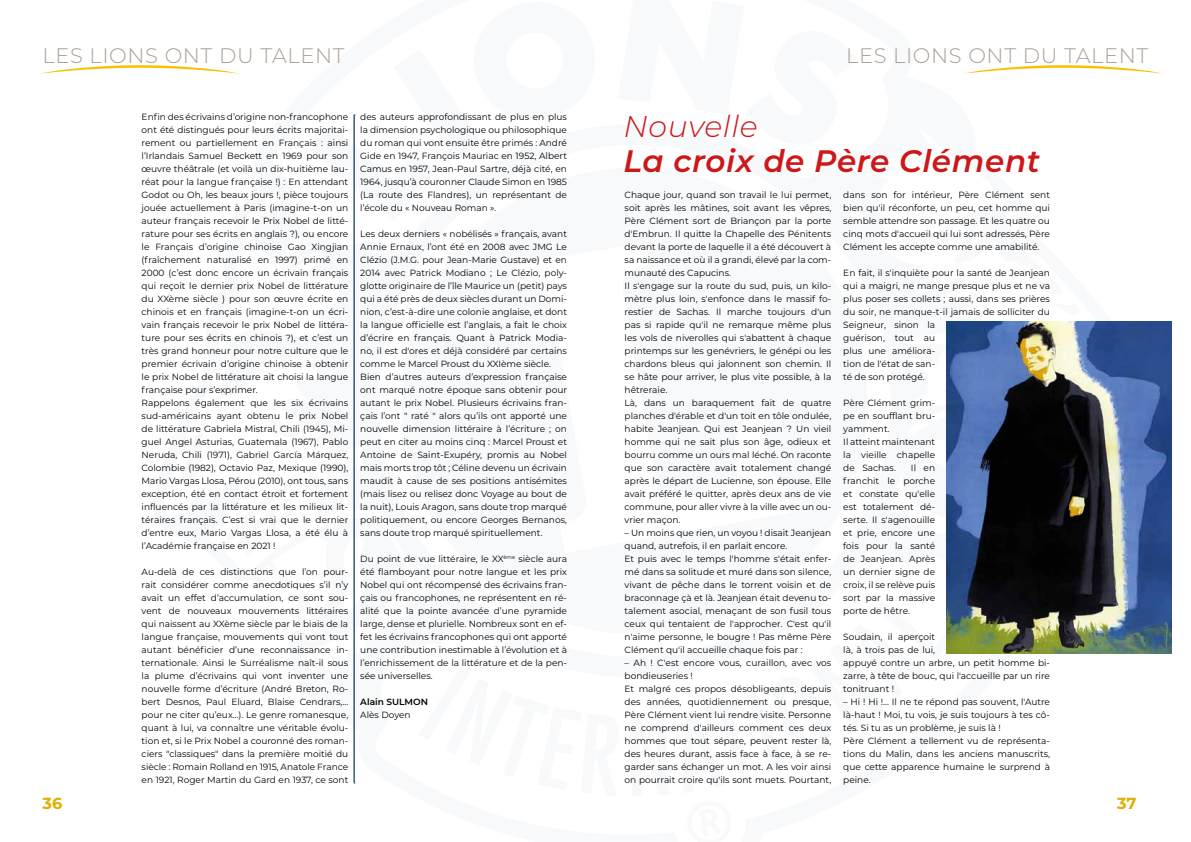
<style>
.page{position:relative;width:1191px;height:842px;background:#fff}
.page>*{position:absolute;margin:0;border:0;box-sizing:border-box;transform-origin:0 0}
.t1{font:italic 600 31px "Montserrat";letter-spacing:.02em;color:#cd1719}
.t2{font:italic 300 30px "Montserrat";letter-spacing:.02em;color:#cd1719}
.t3{font:300 21px "Montserrat";letter-spacing:.03em;color:#aaa097}
.t4{font:700 16px "Montserrat";color:#e0ad00}
.t5{font:9px/13px "Montserrat";color:#000}
.t6{font:600 9px "Montserrat";color:#000}
</style>
<div class="page">
<svg style="left:354px;top:115px;width:1px;height:669px"></svg>
<svg style="left:964px;top:65px;width:199px;height:9px"></svg>
<svg style="left:40px;top:65px;width:199px;height:9px"></svg>
<img style="left:946px;top:322px;width:225px;height:332px">
<h3 class="t3" style="left:42px;top:41px;width:304px">LES LIONS ONT DU TALENT</h3>
<p class="t5" style="left:142px;top:110px;width:208px">Enfin des écrivains d’origine non-francophone ont été distingués pour leurs écrits majoritai&shy;rement ou partiellement en Français : ainsi l’Irlandais Samuel Beckett en 1969 pour son œuvre théâtrale (et voilà un dix-huitième lau&shy;réat pour la langue française !) : En attendant Godot ou Oh, les beaux jours !, pièce toujours jouée actuellement à Paris (imagine-t-on un auteur français recevoir le Prix Nobel de litté&shy;rature pour ses écrits en anglais ?), ou encore le Français d’origine chinoise Gao Xingjian (fraîchement naturalisé en 1997) primé en 2000 (c’est donc encore un écrivain français qui reçoit le dernier prix Nobel de littérature du XXème siècle ) pour son œuvre écrite en chinois et en français (imagine-t-on un écri&shy;vain français recevoir le prix Nobel de littéra&shy;ture pour ses écrits en chinois ?), et c’est un très grand honneur pour notre culture que le premier écrivain d’origine chinoise à obtenir le prix Nobel de littérature ait choisi la langue française pour s’exprimer.<br>Rappelons également que les six écrivains sud-américains ayant obtenu le prix Nobel de littérature Gabriela Mistral, Chili (1945), Mi&shy;guel Angel Asturias, Guatemala (1967), Pablo Neruda, Chili (1971), Gabriel García Márquez, Colombie (1982), Octavio Paz, Mexique (1990), Mario Vargas Llosa, Pérou (2010), ont tous, sans exception, été en contact étroit et fortement influencés par la littérature et les milieux lit&shy;téraires français. C’est si vrai que le dernier d’entre eux, Mario Vargas Llosa, a été élu à l’Académie française en 2021 !</p>
<p class="t5" style="left:142px;top:565px;width:208px;text-align:justify">Au-delà de ces distinctions que l’on pour&shy;rait considérer comme anecdotiques s’il n’y avait un effet d’accumulation, ce sont sou&shy;vent de nouveaux mouvements littéraires qui naissent au XXème siècle par le biais de la langue française, mouvements qui vont tout autant bénéficier d’une reconnaissance in&shy;ternationale. Ainsi le Surréalisme naît-il sous la plume d’écrivains qui vont inventer une nouvelle forme d’écriture (André Breton, Ro&shy;bert Desnos, Paul Eluard, Blaise Cendrars,… pour ne citer qu’eux…). Le genre romanesque, quant à lui, va connaître une véritable évolu&shy;tion et, si le Prix Nobel a couronné des roman&shy;ciers "classiques" dans la première moitié du siècle : Romain Rolland en 1915, Anatole France en 1921, Roger Martin du Gard en 1937, ce sont</p>
<p class="t5" style="left:360px;top:110px;width:208px;text-align:justify">des auteurs approfondissant de plus en plus la dimension psychologique ou philosophique du roman qui vont ensuite être primés : André Gide en 1947, François Mauriac en 1952, Albert Camus en 1957, Jean-Paul Sartre, déjà cité, en 1964, jusqu’à couronner Claude Simon en 1985 (La route des Flandres), un représentant de l’école du « Nouveau Roman ».</p>
<p class="t5" style="left:360px;top:227px;width:208px">Les deux derniers « nobélisés » français, avant Annie Ernaux, l’ont été en 2008 avec JMG Le Clézio (J.M.G. pour Jean-Marie Gustave) et en 2014 avec Patrick Modiano ; Le Clézio, poly&shy;glotte originaire de l’île Maurice un (petit) pays qui a été près de deux siècles durant un Domi&shy;nion, c’est-à-dire une colonie anglaise, et dont la langue officielle est l’anglais, a fait le choix d’écrire en français. Quant à Patrick Modia&shy;no, il est d'ores et déjà considéré par certains comme le Marcel Proust du XXIème siècle.<br>Bien d’autres auteurs d’expression française ont marqué notre époque sans obtenir pour autant le prix Nobel. Plusieurs écrivains fran&shy;çais l’ont " raté " alors qu’ils ont apporté une nouvelle dimension littéraire à l’écriture ; on peut en citer au moins cinq : Marcel Proust et Antoine de Saint-Exupéry, promis au Nobel mais morts trop tôt ; Céline devenu un écrivain maudit à cause de ses positions antisémites (mais lisez ou relisez donc Voyage au bout de la nuit), Louis Aragon, sans doute trop marqué politiquement, ou encore Georges Bernanos, sans doute trop marqué spirituellement.</p>
<p class="t5" style="left:360px;top:552px;width:208px;text-align:justify">Du point de vue littéraire, le XX<sup>ème</sup> siècle aura été flamboyant pour notre langue et les prix Nobel qui ont récompensé des écrivains fran&shy;çais ou francophones, ne représentent en ré&shy;alité que la pointe avancée d’une pyramide large, dense et plurielle. Nombreux sont en ef&shy;fet les écrivains francophones qui ont apporté une contribution inestimable à l’évolution et à l’enrichissement de la littérature et de la pen&shy;sée universelles.</p>
<p class="t6" style="left:360px;top:695px;width:69px">Alain SULMON</p>
<p class="t5" style="left:360px;top:708px;width:52px">Alès Doyen</p>
<h3 class="t3" style="left:846px;top:41px;width:304px">LES LIONS ONT DU TALENT</h3>
<h2 class="t2" style="left:623px;top:106px;width:136px">Nouvelle</h2>
<h1 class="t1" style="left:623px;top:139px;width:418px">La croix de Père Clément</h1>
<p class="t5" style="left:624px;top:188px;width:208px">Chaque jour, quand son travail le lui permet, soit après les mâtines, soit avant les vêpres, Père Clément sort de Briançon par la porte d'Embrun. Il quitte la Chapelle des Pénitents devant la porte de laquelle il a été découvert à sa naissance et où il a grandi, élevé par la com&shy;munauté des Capucins.<br>Il s'engage sur la route du sud, puis, un kilo&shy;mètre plus loin, s'enfonce dans le massif fo&shy;restier de Sachas. Il marche toujours d'un pas si rapide qu'il ne remarque même plus les vols de niverolles qui s'abattent à chaque printemps sur les genévriers, le génépi ou les chardons bleus qui jalonnent son chemin. Il se hâte pour arriver, le plus vite possible, à la hêtreraie.<br>Là, dans un baraquement fait de quatre planches d'érable et d'un toit en tôle ondulée, habite Jeanjean. Qui est Jeanjean ? Un vieil homme qui ne sait plus son âge, odieux et bourru comme un ours mal léché. On raconte que son caractère avait totalement changé après le départ de Lucienne, son épouse. Elle avait préféré le quitter, après deux ans de vie commune, pour aller vivre à la ville avec un ou&shy;vrier maçon.</p>
<p class="t5" style="left:624px;top:526px;width:208px">– Un moins que rien, un voyou ! disait Jeanjean quand, autrefois, il en parlait encore.<br>Et puis avec le temps l'homme s'était enfer&shy;mé dans sa solitude et muré dans son silence, vivant de pêche dans le torrent voisin et de braconnage çà et là. Jeanjean était devenu to&shy;talement asocial, menaçant de son fusil tous ceux qui tentaient de l'approcher. C'est qu'il n'aime personne, le bougre ! Pas même Père Clément qu'il accueille chaque fois par :</p>
<p class="t5" style="left:624px;top:656px;width:208px">– Ah ! C'est encore vous, curaillon, avec vos bondieuseries !<br>Et malgré ces propos désobligeants, depuis des années, quotidiennement ou presque, Père Clément vient lui rendre visite. Personne ne comprend d'ailleurs comment ces deux hommes que tout sépare, peuvent rester là, des heures durant, assis face à face, à se re&shy;garder sans échanger un mot. A les voir ainsi on pourrait croire qu'ils sont muets. Pourtant,</p>
<p class="t5" style="left:843px;top:188px;width:208px;text-align:justify">dans son for intérieur, Père Clément sent bien qu'il réconforte, un peu, cet homme qui semble attendre son passage. Et les quatre ou cinq mots d'accueil qui lui sont adressés, Père Clément les accepte comme une amabilité.</p>
<p class="t5" style="left:843px;top:266px;width:208px">En fait, il s'inquiète pour la santé de Jeanjean qui a maigri, ne mange presque plus et ne va plus poser ses collets ; aussi, dans ses prières du soir, ne manque-t-il jamais de solliciter du<br>Seigneur, sinon la<br>guérison, tout au<br>plus une améliora-<br>tion de l'état de san-<br>té de son protégé.</p>
<p class="t5" style="left:843px;top:396px;width:93px">Père Clément grim&shy;pe en soufflant bru&shy;yamment.<br>Il atteint maintenant la vieille chapelle de Sachas.</p>
<p class="t5" style="left:843px;top:461px;width:93px;text-align:justify;text-indent:68px">Il en franchit le porche et constate qu'elle est totalement dé&shy;serte. Il s'agenouille et prie, encore une fois pour la santé de Jeanjean. Après un dernier signe de croix, il se relève puis sort par la massive porte de hêtre.</p>
<p class="t5" style="left:843px;top:630px;width:208px">Soudain, il aperçoit<br>là, à trois pas de lui,<br>appuyé contre un arbre, un petit homme bi&shy;zarre, à tête de bouc, qui l'accueille par un rire tonitruant !</p>
<p class="t5" style="left:843px;top:695px;width:208px">– Hi ! Hi !... Il ne te répond pas souvent, l'Autre là-haut ! Moi, tu vois, je suis toujours à tes cô&shy;tés. Si tu as un problème, je suis là !<br>Père Clément a tellement vu de représenta&shy;tions du Malin, dans les anciens manuscrits, que cette apparence humaine le surprend à peine.</p>
<h3 class="t4" style="left:43px;top:792px;width:21px">36</h3>
<h3 class="t4" style="left:1117px;top:792px;width:21px">37</h3>
</div>
